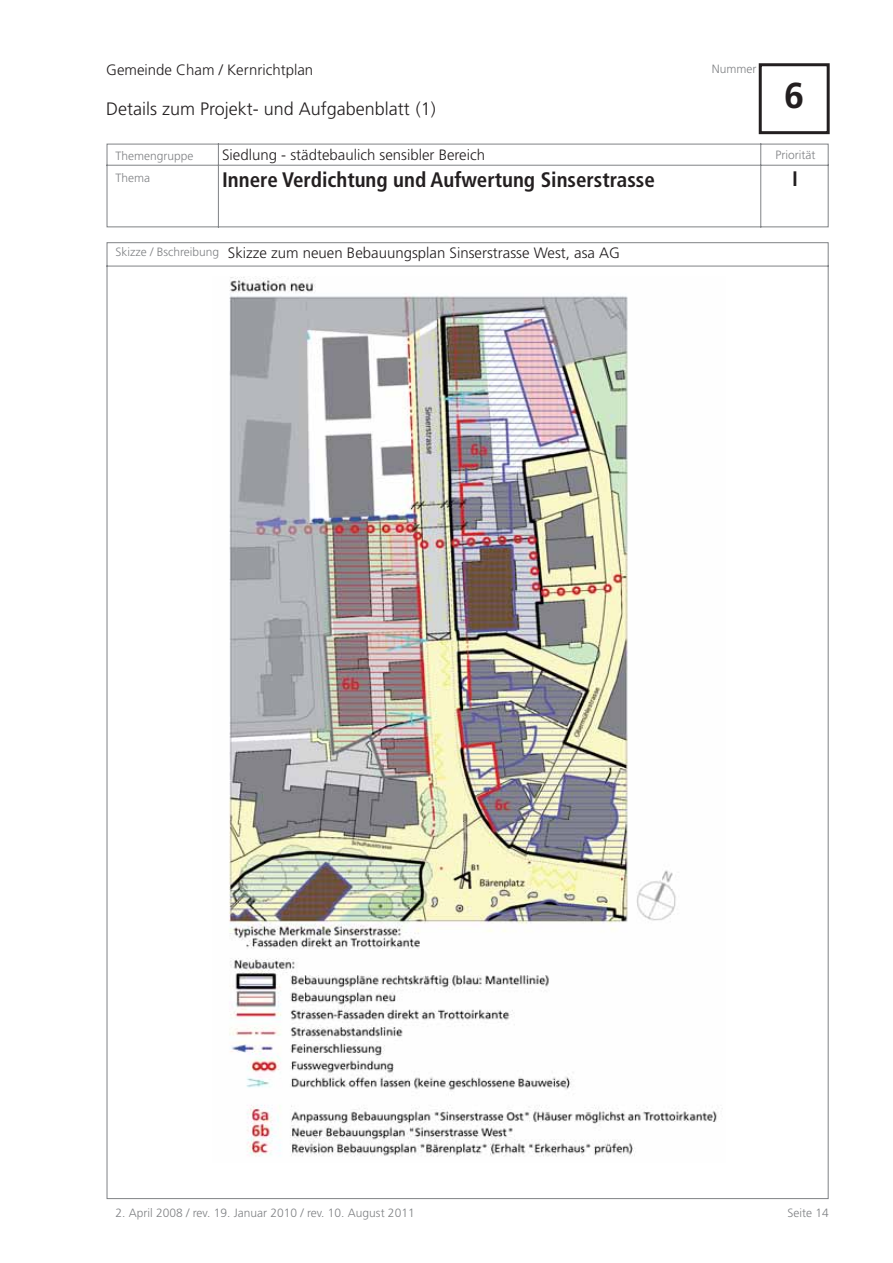
<style>
.page{position:relative;width:893px;height:1263px;background:#fff}
.page>*{position:absolute;margin:0;border:0;box-sizing:border-box;transform-origin:0 0}
.t1{font:700 36px "Frutiger";color:#231f20}
.t2{font:700 condensed 21px "Frutiger";color:#231f20}
.t3{font:300 18px "Frutiger";color:#231f20}
.t4{font:300 15px "Frutiger";color:#231f20}
.t5{font:300 12px "Frutiger";color:#808285}
</style>
<div class="page">
<div style="left:759px;top:63px;width:71px;height:71px;border:3px solid #231f20"></div>
<img style="left:106px;top:143px;width:723px;height:1056px">
<p class="t4" style="left:106px;top:64px;width:208px">Gemeinde Cham / Kernrichtplan</p>
<p class="t3" style="left:106px;top:101px;width:331px">Details zum Projekt- und Aufgabenblatt (1)</p>
<p class="t5" style="left:712px;top:64px;width:46px">Nummer</p>
<h1 class="t1" style="left:784px;top:81px;width:22px">6</h1>
<p class="t4" style="left:222px;top:149px;width:264px">Siedlung - städtebaulich sensibler Bereich</p>
<h2 class="t2" style="left:222px;top:172px;width:434px">Innere Verdichtung und Aufwertung Sinserstrasse</h2>
<p class="t5" style="left:115px;top:151px;width:79px">Themengruppe</p>
<p class="t5" style="left:776px;top:150px;width:41px">Priorität</p>
<p class="t5" style="left:115px;top:173px;width:36px">Thema</p>
<h2 class="t2" style="left:792px;top:170px;width:7px">I</h2>
<p class="t5" style="left:115px;top:247px;width:105px">Skizze / Bschreibung</p>
<p class="t4" style="left:228px;top:247px;width:394px">Skizze zum neuen Bebauungsplan Sinserstrasse West, asa AG</p>
<p class="t5" style="left:115px;top:1208px;width:301px">2. April 2008 / rev. 19. Januar 2010 / rev. 10. August 2011</p>
<p class="t5" style="left:787px;top:1208px;width:43px">Seite 14</p>
</div>
